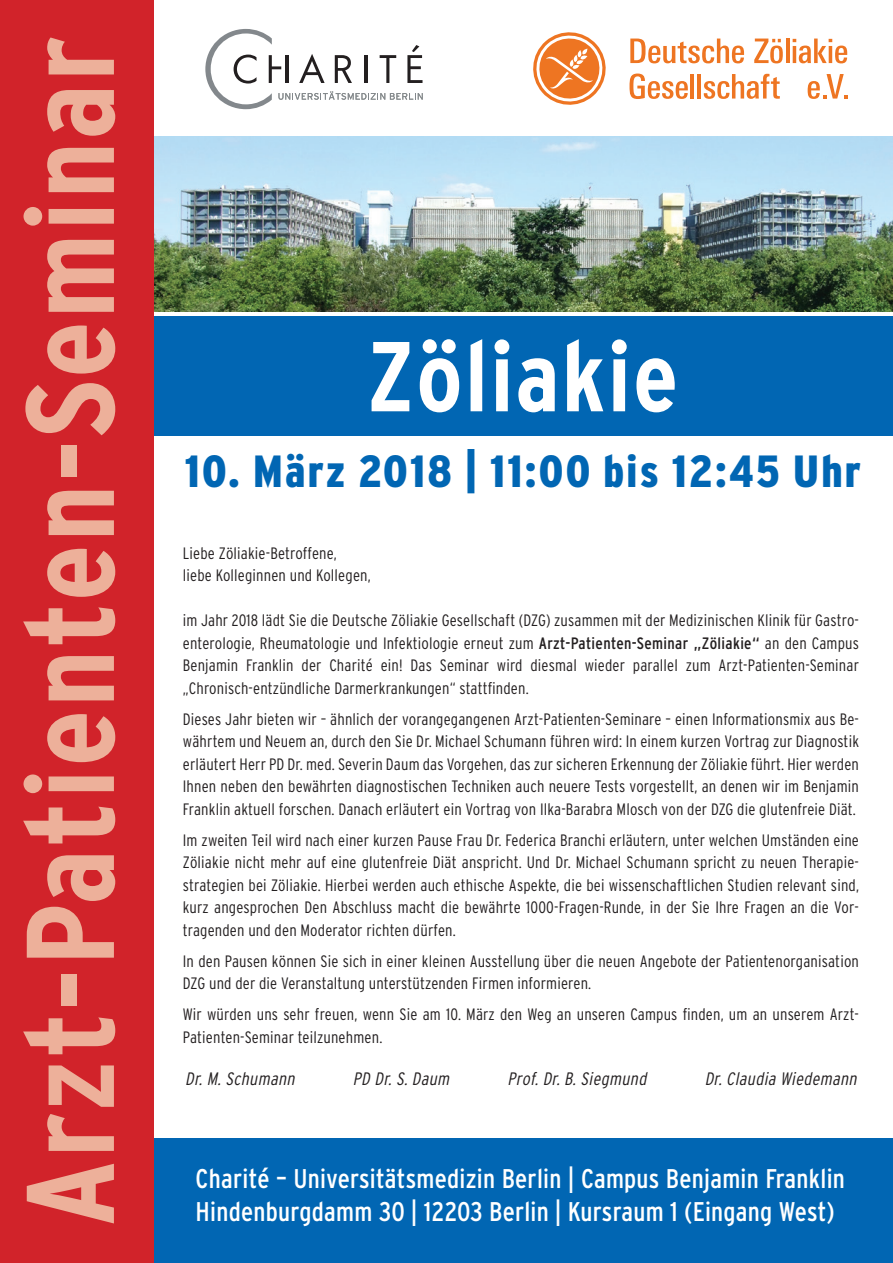
<style>
.page{position:relative;width:893px;height:1263px;background:#fff}
.page>*{position:absolute;margin:0;border:0;box-sizing:border-box;transform-origin:0 0}
.t1{font:700 condensed 124.5px "Interstate";letter-spacing:.02em;color:#edb09a}
.t2{font:700 condensed 99px "Interstate";letter-spacing:.02em;color:#fff}
.t3{font:900 condensed 45px "Interstate";letter-spacing:.05em;color:#0166b3}
.t4{font:condensed 27px/33px "Interstate";letter-spacing:.01em;color:#fff}
.t5{font:italic 300 condensed 18px "Interstate";color:#231f20}
.t6{font:300 condensed 16.5px/22.5px "Interstate";letter-spacing:.01em;color:#231f20}
.s1{font-weight:400}
</style>
<div class="page">
<div style="left:138px;top:1138px;width:755px;height:125px;background:#0166b3"></div>
<img style="left:153px;top:137px;width:740px;height:174px">
<div style="left:138px;top:317px;width:755px;height:119px;background:#0166b3"></div>
<div style="left:0;top:0;width:153px;height:1263px;background:#d1232a"></div>
<svg style="left:205px;top:29px;width:218px;height:80px"></svg>
<svg style="left:533px;top:32px;width:73px;height:73px"></svg>
<svg style="left:630px;top:39px;width:114px;height:24px"></svg>
<svg style="left:754px;top:39px;width:29px;height:24px"></svg>
<hr style="left:786px;top:39px;width:3px;height:24px;background:#ee7522">
<svg style="left:793px;top:39px;width:54px;height:24px"></svg>
<svg style="left:629px;top:74px;width:59px;height:25px"></svg>
<hr style="left:691px;top:74px;width:3px;height:25px;background:#ee7522">
<hr style="left:698px;top:74px;width:3px;height:25px;background:#ee7522">
<svg style="left:704px;top:74px;width:76px;height:25px"></svg>
<svg style="left:808px;top:74px;width:39px;height:25px"></svg>
<h1 class="t1" style="left:1px;top:1227px;width:1192px;rotate:-90deg">Arzt-Patienten-Seminar</h1>
<h2 class="t2" style="left:368px;top:321px;width:312px">Zöliakie</h2>
<h3 class="t3" style="left:185px;top:446px;width:678px">10. März 2018 | 11:00 bis 12:45 Uhr</h3>
<p class="t6" style="left:183px;top:541px;width:189px">Liebe Zöliakie-Betroffene,<br>liebe Kolleginnen und Kollegen,</p>
<p class="t6" style="left:183px;top:609px;width:678px;text-align:justify">im Jahr 2018 lädt Sie die Deutsche Zöliakie Gesellschaft (DZG) zusammen mit der Medizinischen Klinik für Gastro&shy;enterologie, Rheumatologie und Infektiologie erneut zum <span class="s1">Arzt-Patienten-Seminar „Zöliakie“</span> an den Campus Benjamin Franklin der Charité ein! Das Seminar wird diesmal wieder parallel zum Arzt-Patienten-Seminar „Chronisch-entzündliche Darmerkrankungen“ stattfinden.</p>
<p class="t6" style="left:183px;top:707px;width:678px;text-align:justify">Dieses Jahr bieten wir – ähnlich der vorangegangenen Arzt-Patienten-Seminare – einen Informationsmix aus Be&shy;währtem und Neuem an, durch den Sie Dr. Michael Schumann führen wird: In einem kurzen Vortrag zur Diagnostik erläutert Herr PD Dr. med. Severin Daum das Vorgehen, das zur sicheren Erkennung der Zöliakie führt. Hier werden Ihnen neben den bewährten diagnostischen Techniken auch neuere Tests vorgestellt, an denen wir im Benjamin Franklin aktuell forschen. Danach erläutert ein Vortrag von Ilka-Barabra Mlosch von der DZG die glutenfreie Diät.</p>
<p class="t6" style="left:183px;top:828px;width:678px;text-align:justify">Im zweiten Teil wird nach einer kurzen Pause Frau Dr. Federica Branchi erläutern, unter welchen Umständen eine Zöliakie nicht mehr auf eine glutenfreie Diät anspricht. Und Dr. Michael Schumann spricht zu neuen Therapie&shy;strategien bei Zöliakie. Hierbei werden auch ethische Aspekte, die bei wissenschaftlichen Studien relevant sind, kurz angesprochen Den Abschluss macht die bewährte 1000-Fragen-Runde, in der Sie Ihre Fragen an die Vor&shy;tragenden und den Moderator richten dürfen.</p>
<p class="t6" style="left:183px;top:950px;width:678px">In den Pausen können Sie sich in einer kleinen Ausstellung über die neuen Angebote der Patientenorganisation<br>DZG und der die Veranstaltung unterstützenden Firmen informieren.</p>
<p class="t6" style="left:183px;top:1003px;width:678px">Wir würden uns sehr freuen, wenn Sie am 10. März den Weg an unseren Campus finden, um an unserem Arzt-<br>Patienten-Seminar teilzunehmen.</p>
<p class="t5" style="left:185px;top:1068px;width:115px">Dr.M.Schumann</p>
<p class="t5" style="left:353px;top:1068px;width:102px">PD Dr.S.Daum</p>
<p class="t5" style="left:507px;top:1068px;width:144px">Prof.Dr.B.Siegmund</p>
<p class="t5" style="left:705px;top:1068px;width:157px">Dr.Claudia Wiedemann</p>
<h3 class="t4" style="left:196px;top:1162px;width:651px">Charité – Universitätsmedizin Berlin | Campus Benjamin Franklin<br>Hindenburgdamm 30 | 12203 Berlin | Kursraum 1 (Eingang West)</h3>
</div>
